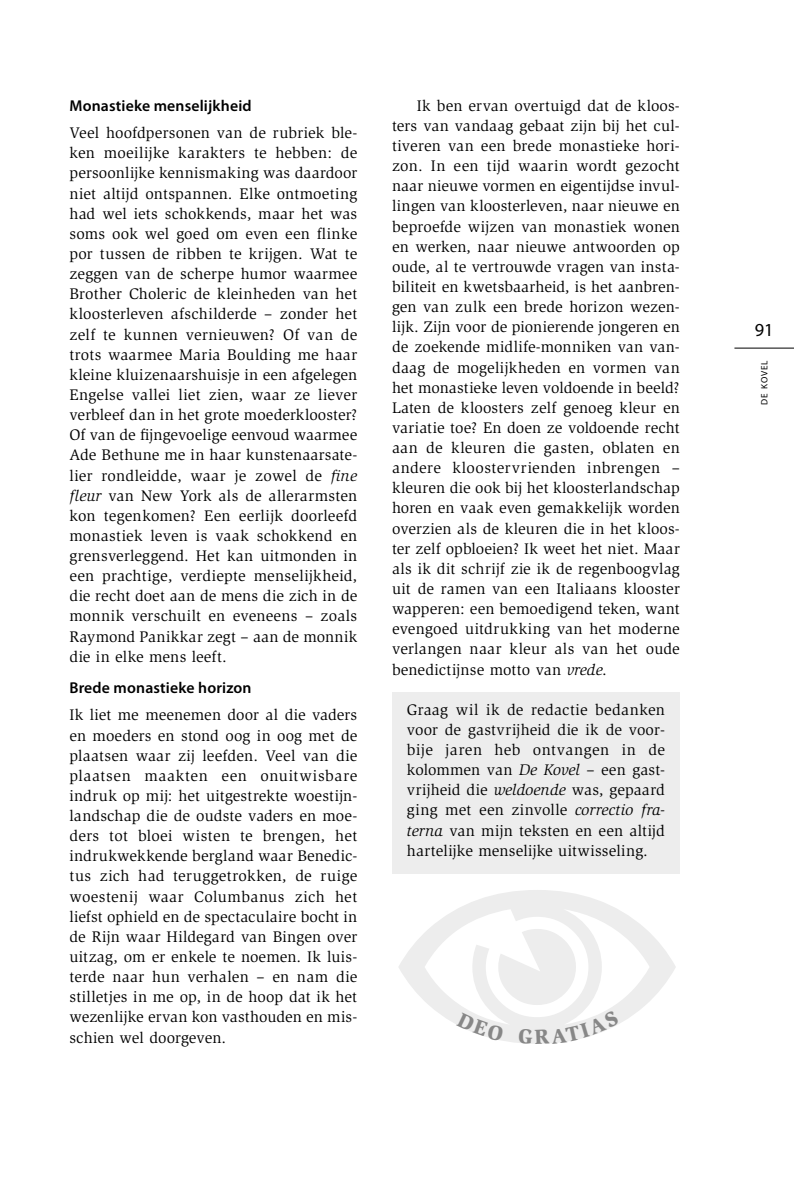
<style>
.page{position:relative;width:794px;height:1191px;background:#fff}
.page>*{position:absolute;margin:0;border:0;box-sizing:border-box;transform-origin:0 0}
.t1{font:18.38px "Myriad Pro";color:#000}
.t2{font:15.75px/20.1px "Slimbach Std";letter-spacing:.01em;color:#000;text-align:justify}
.t3{font:600 15.75px "Myriad Pro";letter-spacing:.01em;color:#000}
.t4{font:9.1px "Myriad Pro";letter-spacing:.085em;color:#000}
.s1{font-style:italic}
</style>
<div class="page">
<hr style="left:734px;top:348px;width:60px;height:1px;background:#000">
<div style="left:392px;top:692px;width:288px;height:182px;background:#ededed"></div>
<svg style="left:399px;top:890px;width:277px;height:153px"></svg>
<svg style="left:456px;top:1012px;width:48px;height:29px"></svg>
<svg style="left:519px;top:1010px;width:100px;height:34px"></svg>
<p class="t3" style="left:69px;top:97px;width:184px">Monastieke menselijkheid</p>
<p class="t2" style="left:69px;top:123px;width:289px">Veel hoofdpersonen van de rubriek ble&shy;ken moeilijke karakters te hebben: de persoonlijke kennismaking was daardoor niet altijd ontspannen. Elke ontmoeting had wel iets schokkends, maar het was soms ook wel goed om even een flinke por tussen de ribben te krijgen. Wat te zeggen van de scherpe humor waarmee Brother Choleric de kleinheden van het kloosterleven afschilderde – zonder het zelf te kunnen vernieuwen? Of van de trots waarmee Maria Boulding me haar kleine kluizenaarshuisje in een afgelegen Engelse vallei liet zien, waar ze liever verbleef dan in het grote moederklooster?<br>Of van de fijngevoelige eenvoud waarmee Ade Bethune me in haar kunstenaarsate&shy;lier rondleidde, waar je zowel de <span class="s1">fine fleur</span> van New York als de allerarmsten kon tegenkomen? Een eerlijk doorleefd monastiek leven is vaak schokkend en grensverleggend. Het kan uitmonden in een prachtige, verdiepte menselijkheid, die recht doet aan de mens die zich in de monnik verschuilt en eveneens – zoals Raymond Panikkar zegt – aan de monnik die in elke mens leeft.</p>
<p class="t3" style="left:69px;top:679px;width:184px">Brede monastieke horizon</p>
<p class="t2" style="left:69px;top:705px;width:289px">Ik liet me meenemen door al die vaders en moeders en stond oog in oog met de plaatsen waar zij leefden. Veel van die plaatsen maakten een onuitwisbare indruk op mij: het uitgestrekte woestijn&shy;landschap die de oudste vaders en moe&shy;ders tot bloei wisten te brengen, het indrukwekkende bergland waar Benedic&shy;tus zich had teruggetrokken, de ruige woestenij waar Columbanus zich het liefst ophield en de spectaculaire bocht in de Rijn waar Hildegard van Bingen over uitzag, om er enkele te noemen. Ik luis&shy;terde naar hun verhalen – en nam die stilletjes in me op, in de hoop dat ik het wezenlijke ervan kon vasthouden en mis&shy;schien wel doorgeven.</p>
<p class="t2" style="left:392px;top:95px;width:289px;text-indent:25px">Ik ben ervan overtuigd dat de kloos&shy;ters van vandaag gebaat zijn bij het cul&shy;tiveren van een brede monastieke hori&shy;zon. In een tijd waarin wordt gezocht naar nieuwe vormen en eigentijdse invul&shy;lingen van kloosterleven, naar nieuwe en beproefde wijzen van monastiek wonen en werken, naar nieuwe antwoorden op oude, al te vertrouwde vragen van insta&shy;biliteit en kwetsbaarheid, is het aanbren&shy;gen van zulk een brede horizon wezen&shy;lijk. Zijn voor de pionierende jongeren en de zoekende midlife-monniken van van&shy;daag de mogelijkheden en vormen van het monastieke leven voldoende in beeld?<br>Laten de kloosters zelf genoeg kleur en variatie toe? En doen ze voldoende recht aan de kleuren die gasten, oblaten en andere kloostervrienden inbrengen – kleuren die ook bij het kloosterlandschap horen en vaak even gemakkelijk worden overzien als de kleuren die in het kloos&shy;ter zelf opbloeien? Ik weet het niet. Maar als ik dit schrijf zie ik de regenboogvlag uit de ramen van een Italiaans klooster wapperen: een bemoedigend teken, want evengoed uitdrukking van het moderne verlangen naar kleur als van het oude benedictijnse motto van <span class="s1">vrede</span>.</p>
<p class="t2" style="left:407px;top:699px;width:259px">Graag wil ik de redactie bedanken voor de gastvrijheid die ik de voor&shy;bije jaren heb ontvangen in de kolommen van <span class="s1">De Kovel</span> – een gast&shy;vrijheid die <span class="s1">weldoende</span> was, gepaard ging met een zinvolle <span class="s1">correctio fra&shy;terna</span> van mijn teksten en een altijd hartelijke menselijke uitwisseling.</p>
<p class="t1" style="left:755px;top:320px;width:20px">91</p>
<p class="t4" style="left:759px;top:405px;width:46px;rotate:-90deg">de kovel</p>
</div>
